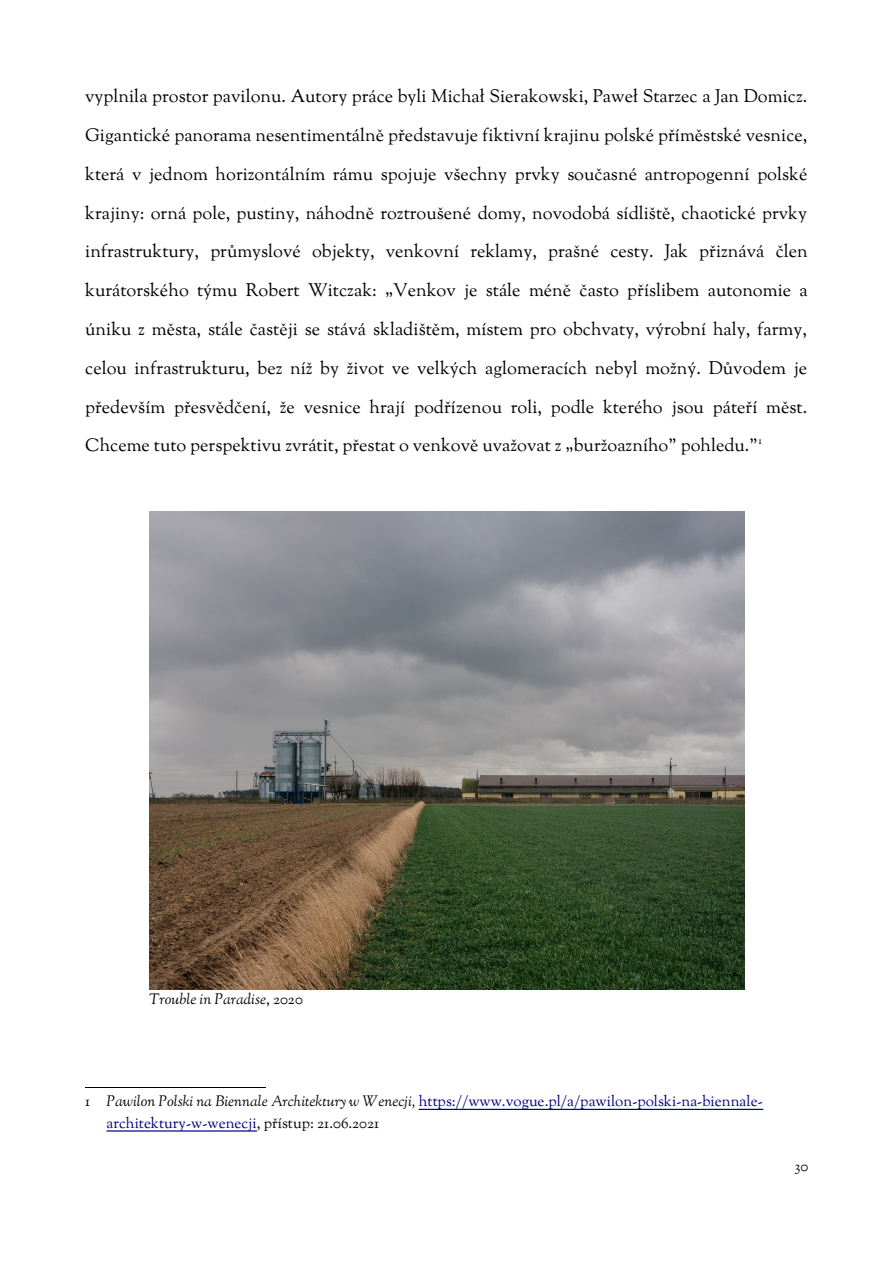
<style>
.page{position:relative;width:893px;height:1263px;background:#fff}
.page>*{position:absolute;margin:0;border:0;box-sizing:border-box;transform-origin:0 0}
.t1{font:18px/38.8px "Sorts Mill Goudy";color:#000;text-align:justify}
.t2{font:15px/21.6px "Sorts Mill Goudy";color:#000080}
.t3{font:italic 15px "Sorts Mill Goudy";color:#000}
.t4{font:15px "Sorts Mill Goudy";color:#000}
.s1{font-style:normal}
.s2{color:#000}
.s3{font-style:italic;color:#000}
</style>
<div class="page">
<hr style="left:418px;top:1109px;width:345px;height:1px;background:#000080">
<hr style="left:106px;top:1130px;width:151px;height:2px;background:#000080">
<hr style="left:85px;top:1087px;width:181px;height:1px;background:#000">
<img style="left:149px;top:512px;width:595px;height:478px">
<p class="t1" style="left:85px;top:79px;width:724px">vyplnila prostor pavilonu. Autory práce byli Michał Sierakowski, Paweł Starzec a Jan Domicz.<br>Gigantické panorama nesentimentálně představuje fiktivní krajinu polské příměstské vesnice, která v jednom horizontálním rámu spojuje všechny prvky současné antropogenní polské krajiny: orná pole, pustiny, náhodně roztroušené domy, novodobá sídliště, chaotické prvky infrastruktury, průmyslové objekty, venkovní reklamy, prašné cesty. Jak přiznává člen kurátorského týmu Robert Witczak: „Venkov je stále méně často příslibem autonomie a úniku z města, stále častěji se stává skladištěm, místem pro obchvaty, výrobní haly, farmy, celou infrastrukturu, bez níž by život ve velkých aglomeracích nebyl možný. Důvodem je především přesvědčení, že vesnice hrají podřízenou roli, podle kterého jsou páteří měst.<br>Chceme tuto perspektivu zvrátit, přestat o venkově uvažovat z „buržoazního" pohledu."<sup>1</sup></p>
<p class="t3" style="left:149px;top:990px;width:155px">Trouble in Paradise<span class="s1">, 2020</span></p>
<p class="t2" style="left:106px;top:1092px;width:657px;text-indent:-21px"><span class="s2">1</span> <span class="s3">Pawilon Polski na Biennale Architektury w Wenecji,</span> https://www.vogue.pl/a/pawilon-polski-na-biennale&shy;architektury-w-wenecji<span class="s2">, přístup: 21.06.2021</span></p>
<p class="t4" style="left:794px;top:1156px;width:15px">30</p>
</div>
